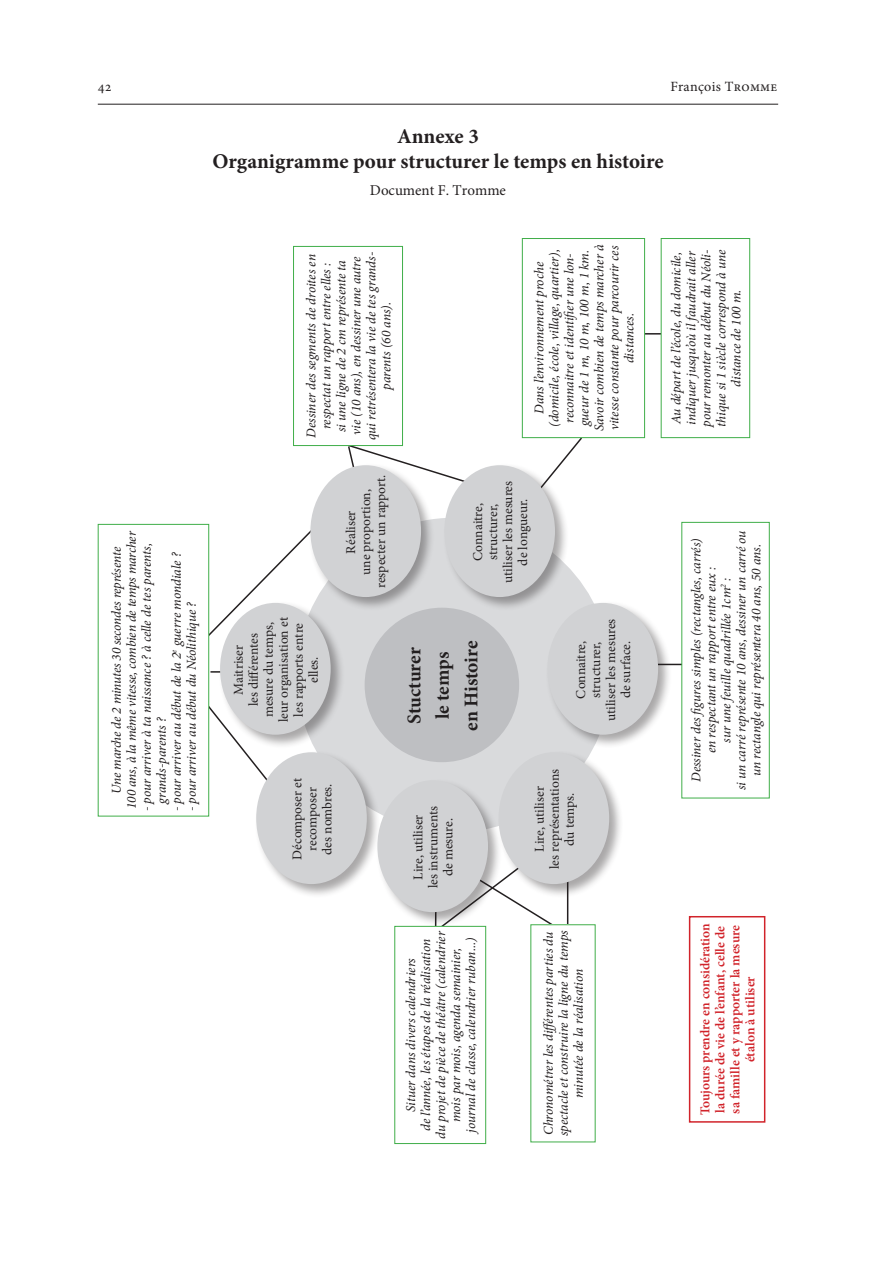
<style>
.page{position:relative;width:893px;height:1263px;background:#fff}
.page>*{position:absolute;margin:0;border:0;box-sizing:border-box;transform-origin:0 0}
.t1{font:700 21px/25.2px "Minion Pro";color:#231f20;text-align:center}
.t2{font:700 19.5px/28.5px "Minion Pro";letter-spacing:-.005em;color:#231f20;text-align:center}
.t3{font:15px "Minion Pro";color:#231f20}
.t4{font:14.1px "Minion Pro";letter-spacing:.02em;color:#231f20}
.t5{font:italic 13.5px/15px "Minion Pro";letter-spacing:-.015em;color:#231f20;text-align:center}
.t6{font:13.5px/15px "Minion Pro";letter-spacing:.005em;color:#231f20;text-align:center}
.t7{font:600 13.5px/15px "Minion Pro";color:#d1232a;text-align:center}
</style>
<div class="page">
<hr style="left:98px;top:104px;width:680px;height:1px;background:#231f20">
<div style="left:297px;top:518px;width:314px;height:314px;background:#d9dadc;border-radius:50%"></div>
<div style="left:689px;top:916px;width:76px;height:207px;border:2px solid #d1232a"></div>
<svg style="left:348px;top:446px;width:60px;height:17px"></svg>
<svg style="left:537px;top:438px;width:47px;height:25px"></svg>
<hr style="left:644px;top:333px;width:25px;height:2px;background:#231f20">
<hr style="left:648px;top:664px;width:38px;height:1px;background:#231f20">
<svg style="left:209px;top:703px;width:45px;height:81px"></svg>
<svg style="left:210px;top:671px;width:8px;height:2px"></svg>
<svg style="left:209px;top:524px;width:99px;height:118px"></svg>
<div style="left:365px;top:608px;width:154px;height:154px;background:#bebfc2;border-radius:50%"></div>
<div style="left:218px;top:601px;width:127px;height:148px;background:#231f20;opacity:.39"></div>
<div style="left:220px;top:603px;width:111px;height:132px;background:#d1d2d4;border-radius:50%"></div>
<div style="left:308px;top:463px;width:261px;height:148px;background:#231f20;opacity:.39"></div>
<div style="left:310px;top:465px;width:111px;height:132px;background:#d1d2d4;border-radius:50%"></div>
<div style="left:444px;top:465px;width:111px;height:132px;background:#d1d2d4;border-radius:50%"></div>
<div style="left:545px;top:601px;width:127px;height:148px;background:#231f20;opacity:.39"></div>
<div style="left:547px;top:603px;width:111px;height:132px;background:#d1d2d4;border-radius:50%"></div>
<div style="left:254px;top:750px;width:369px;height:176px;background:#231f20;opacity:.39"></div>
<div style="left:499px;top:752px;width:110px;height:132px;background:#d1d2d4;border-radius:50%"></div>
<div style="left:377px;top:780px;width:111px;height:132px;background:#d1d2d4;border-radius:50%"></div>
<div style="left:256px;top:752px;width:111px;height:132px;background:#d1d2d4;border-radius:50%"></div>
<div style="left:98px;top:524px;width:111px;height:292px;border:1px solid #40ae49"></div>
<div style="left:394px;top:926px;width:92px;height:218px;border:1px solid #40ae49"></div>
<div style="left:293px;top:246px;width:110px;height:200px;border:1px solid #40ae49"></div>
<div style="left:522px;top:238px;width:123px;height:200px;border:1px solid #40ae49"></div>
<div style="left:661px;top:238px;width:89px;height:200px;background:#fff"></div>
<div style="left:661px;top:238px;width:89px;height:200px;border:1px solid #40ae49"></div>
<div style="left:682px;top:522px;width:87px;height:276px;background:#fff"></div>
<div style="left:681px;top:522px;width:89px;height:276px;border:1px solid #40ae49"></div>
<p class="t4" style="left:98px;top:77px;width:15px">42</p>
<p class="t4" style="left:670px;top:77px;width:108px">François Tromme</p>
<h1 class="t1" style="left:212px;top:123px;width:453px">Annexe 3<br>Organigramme pour structurer le temps en histoire</h1>
<p class="t3" style="left:370px;top:180px;width:138px">Document F. Tromme</p>
<p class="t5" style="left:109px;top:809px;width:280px;rotate:-90deg">Une marche de 2 minutes 30 secondes représente<br>100 ans, à la même vitesse, combien de temps marcher</p>
<p class="t5" style="left:139px;top:804px;width:262px;text-align:left;text-indent:-8px;rotate:-90deg">- pour arriver à ta naissance ? à celle de tes parents, grands-parents ?</p>
<p class="t5" style="left:169px;top:811px;width:260px;rotate:-90deg">- pour arriver au début de la 2<sup>e</sup> guerre mondiale ?</p>
<p class="t5" style="left:184px;top:811px;width:211px;rotate:-90deg">- pour arriver au début du Néolithique ?</p>
<p class="t5" style="left:304px;top:440px;width:190px;rotate:-90deg">Dessiner des segments de droites en respectat un rapport entre elles :<br>si une ligne de 2 cm représente ta vie (10 ans), en dessiner une autre qui retrésentera la vie de tes grands&shy;parents (60 ans).</p>
<p class="t5" style="left:531px;top:431px;width:188px;rotate:-90deg">Dans l’environnement proche (domicile, école, village, quartier), reconnaitre et identifier une lon&shy;gueur de 1 m, 10 m, 100 m, 1 km.<br>Savoir combien de temps marcher à vitesse constante pour parcourir ces distances.</p>
<p class="t5" style="left:668px;top:427px;width:179px;rotate:-90deg">Au départ de l’école, du domicile, indiquer jusqu’où il faudrait aller pour remonter au début du Néoli&shy;thique si 1 siècle correspond à une distance de 100 m.</p>
<p class="t6" style="left:231px;top:722px;width:106px;rotate:-90deg">Maitriser<br>les différentes mesure du temps, leur organisation et les rapports entre elles.</p>
<p class="t6" style="left:343px;top:588px;width:114px;rotate:-90deg">Réaliser<br>une proportion, respecter un rapport.</p>
<p class="t6" style="left:470px;top:583px;width:104px;rotate:-90deg">Connaitre, structurer,<br>utiliser les mesures de longueur.</p>
<h2 class="t2" style="left:400px;top:731px;width:92px;rotate:-90deg">Stucturer le temps en Histoire</h2>
<p class="t6" style="left:573px;top:721px;width:104px;rotate:-90deg">Connaitre, structurer,<br>utiliser les mesures de surface.</p>
<p class="t6" style="left:290px;top:860px;width:83px;rotate:-90deg">Décomposer et recomposer des nombres.</p>
<p class="t6" style="left:411px;top:888px;width:84px;rotate:-90deg">Lire, utiliser les instruments de mesure.</p>
<p class="t6" style="left:532px;top:869px;width:101px;rotate:-90deg">Lire, utiliser<br>les représentations du temps.</p>
<p class="t5" style="left:403px;top:1138px;width:209px;rotate:-90deg">Situer dans divers calendriers<br>de l’année, les étapes de la réalisation du projet de pièce de théâtre (calendrier mois par mois, agenda semainier, journal de classe, calendrier ruban...)</p>
<p class="t5" style="left:541px;top:1136px;width:207px;rotate:-90deg">Chronométrer les différentes parties du spectacle et construire la ligne du temps minutée de la réalisation</p>
<p class="t5" style="left:689px;top:790px;width:261px;rotate:-90deg">Dessiner des figures simples (rectangles, carrés) en respectant un rapport entre eux :<br>sur une feuille quadrillée 1cm<sup>2</sup> :<br>si un carré représente 10 ans, dessiner un carré ou un rectangle qui représentera 40 ans, 50 ans.</p>
<p class="t7" style="left:698px;top:1115px;width:194px;rotate:-90deg">Toujours prendre en considération la durée de vie de l’enfant, celle de sa famille et y rapporter la mesure étalon à utiliser</p>
</div>
